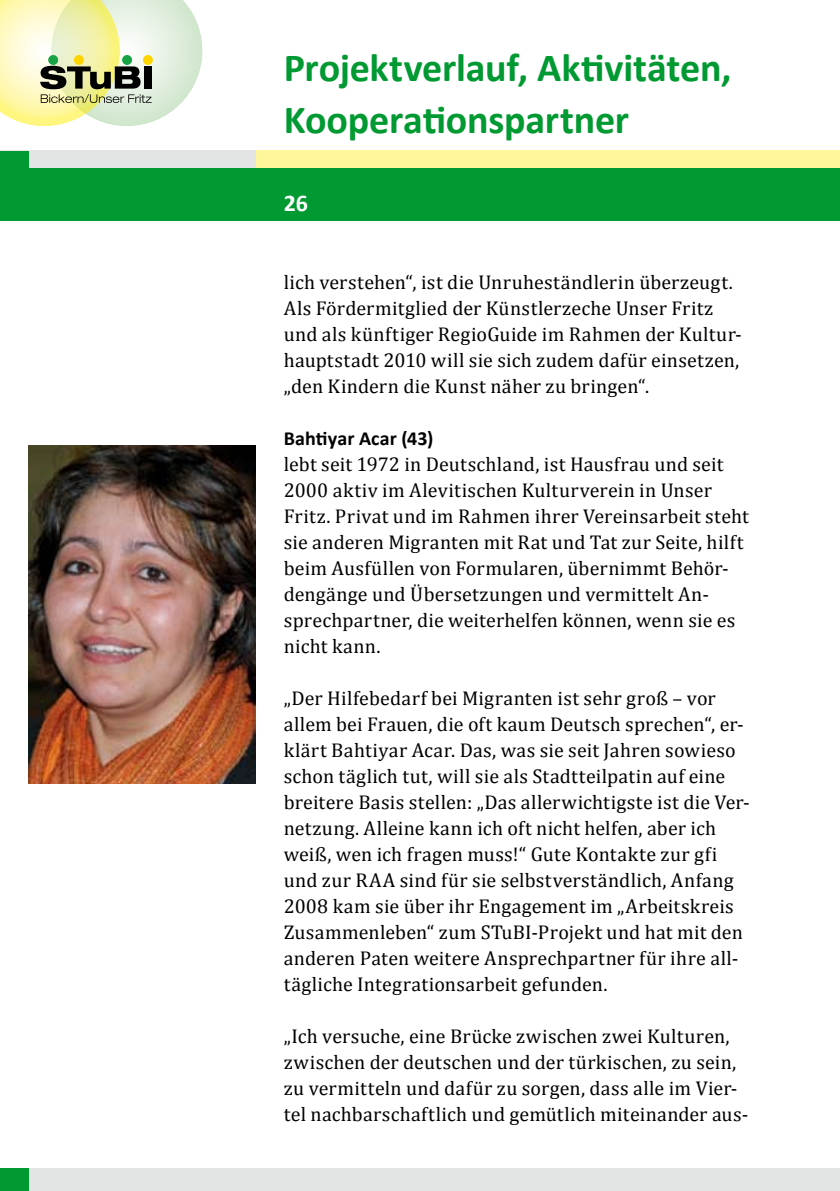
<style>
.page{position:relative;width:840px;height:1191px;background:#fff}
.page>*{position:absolute;margin:0;border:0;box-sizing:border-box;transform-origin:0 0}
.t1{font:700 40px/52px "Calibri";letter-spacing:-.005em;color:#009932}
.t2{font:700 24px "Calibri";color:#fff}
.t3{font:20px/26px "Cambria";letter-spacing:.01em;color:#000}
.t4{font:700 20px "Calibri";letter-spacing:.005em;color:#000}
</style>
<div class="page">
<img style="left:28px;top:445px;width:227px;height:338px">
<div style="left:0;top:151px;width:839px;height:17px;background:#fff59a"></div>
<div style="left:0;top:151px;width:255px;height:17px;background:#e3e4e4"></div>
<div style="left:0;top:1168px;width:839px;height:23px;background:#e3e4e4"></div>
<div style="left:0;top:1168px;width:28px;height:23px;background:#009932"></div>
<div style="left:0;top:168px;width:839px;height:53px;background:#009932"></div>
<div style="left:0;top:151px;width:28px;height:40px;background:#009932"></div>
<svg style="left:0;top:0;width:202px;height:126px;background:#dee2bc"></svg>
<div style="left:48px;top:55px;width:10px;height:10px;background:#17a345;border-radius:50%"></div>
<div style="left:74px;top:55px;width:10px;height:10px;background:#ffd300;border-radius:50%"></div>
<div style="left:122px;top:55px;width:10px;height:10px;background:#17a345;border-radius:50%"></div>
<div style="left:143px;top:55px;width:10px;height:10px;background:#ffd300;border-radius:50%"></div>
<svg style="left:839px;top:151px;width:1px;height:17px"></svg>
<svg style="left:839px;top:1168px;width:1px;height:23px"></svg>
<hr style="left:839px;top:168px;width:1px;height:53px;background:#009932">
<h1 class="t1" style="left:283px;top:40px;width:449px">Projektverlauf, Aktivitäten,<br>Kooperationspartner</h1>
<p class="t2" style="left:283px;top:188px;width:13px">26</p>
<p class="t3" style="left:283px;top:269px;width:459px">lich verstehen“, ist die Unruheständlerin überzeugt.<br>Als Fördermitglied der Künstlerzeche Unser Fritz und als künftiger RegioGuide im Rahmen der Kultur&shy;hauptstadt 2010 will sie sich zudem dafür einsetzen, „den Kindern die Kunst näher zu bringen“.</p>
<p class="t4" style="left:283px;top:426px;width:151px">Bahtiyar Acar (43)</p>
<p class="t3" style="left:283px;top:451px;width:466px">lebt seit 1972 in Deutschland, ist Hausfrau und seit 2000 aktiv im Alevitischen Kulturverein in Unser Fritz. Privat und im Rahmen ihrer Vereinsarbeit steht sie anderen Migranten mit Rat und Tat zur Seite, hilft beim Ausfüllen von Formularen, übernimmt Behör&shy;dengänge und Übersetzungen und vermittelt An&shy;sprechpartner, die weiterhelfen können, wenn sie es nicht kann.</p>
<p class="t3" style="left:283px;top:685px;width:467px">„Der Hilfebedarf bei Migranten ist sehr groß – vor allem bei Frauen, die oft kaum Deutsch sprechen“, er&shy;klärt Bahtiyar Acar. Das, was sie seit Jahren sowieso schon täglich tut, will sie als Stadtteilpatin auf eine breitere Basis stellen: „Das allerwichtigste ist die Ver&shy;netzung. Alleine kann ich oft nicht helfen, aber ich weiß, wen ich fragen muss!“ Gute Kontakte zur gfi und zur RAA sind für sie selbstverständlich, Anfang 2008 kam sie über ihr Engagement im „Arbeitskreis Zusammenleben“ zum STuBI-Projekt und hat mit den anderen Paten weitere Ansprechpartner für ihre all&shy;tägliche Integrationsarbeit gefunden.</p>
<p class="t3" style="left:283px;top:1023px;width:466px">„Ich versuche, eine Brücke zwischen zwei Kulturen, zwischen der deutschen und der türkischen, zu sein, zu vermitteln und dafür zu sorgen, dass alle im Vier&shy;tel nachbarschaftlich und gemütlich miteinander aus-</p>
</div>
